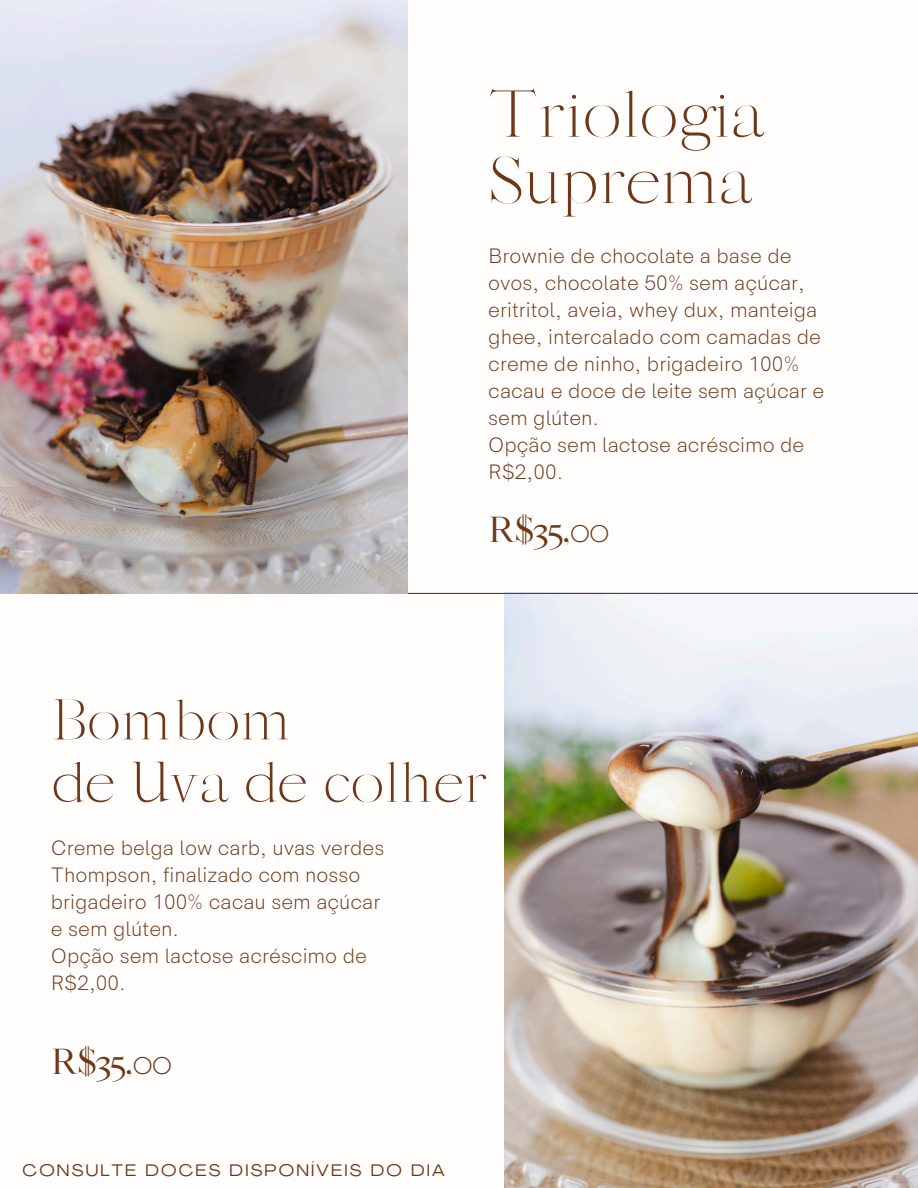
<style>
.page{position:relative;width:918px;height:1188px;background:#fff}
.page>*{position:absolute;margin:0;border:0;box-sizing:border-box;transform-origin:0 0}
.t1{font:300 63px/66.3px "Sharis";color:#6e3818}
.t2{font:300 54.6px/62.4px "Sharis";color:#6e3818}
.t3{font:34.5px "Sharis";letter-spacing:-.035em;color:#6e3818}
.t4{font:300 21px/27px "HK Sentiments";color:#6e3818}
.t5{font:expanded 16.5px "Agrandir";letter-spacing:.135em;color:#6e3818}
</style>
<div class="page">
<img style="left:504px;top:594px;width:414px;height:594px">
<hr style="left:0;top:593px;width:918px;height:1px;background:#6e3818">
<img style="left:0;top:0;width:407px;height:593px">
<h1 class="t1" style="left:488px;top:83px;width:277px">Triologia<br>Suprema</h1>
<h4 class="t4" style="left:488px;top:244px;width:338px">Brownie de chocolate a base de ovos, chocolate 50% sem açúcar, eritritol, aveia, whey dux, manteiga ghee, intercalado com camadas de creme de ninho, brigadeiro 100% cacau e doce de leite sem açúcar e sem glúten.<br>Opção sem lactose acréscimo de<br>R$2,00.</h4>
<h4 class="t3" style="left:488px;top:509px;width:123px">R$35,00</h4>
<h3 class="t2" style="left:51px;top:690px;width:437px">Bombom<br>de Uva de colher</h3>
<p class="t4" style="left:51px;top:835px;width:335px">Creme belga low carb, uvas verdes<br>Thompson, finalizado com nosso brigadeiro 100% cacau sem açúcar e sem glúten.<br>Opção sem lactose acréscimo de<br>R$2,00.</p>
<h2 class="t3" style="left:51px;top:1041px;width:123px">R$35,00</h2>
<p class="t5" style="left:23px;top:1163px;width:424px">CONSULTE DOCES DISPONÍVEIS DO DIA</p>
</div>
